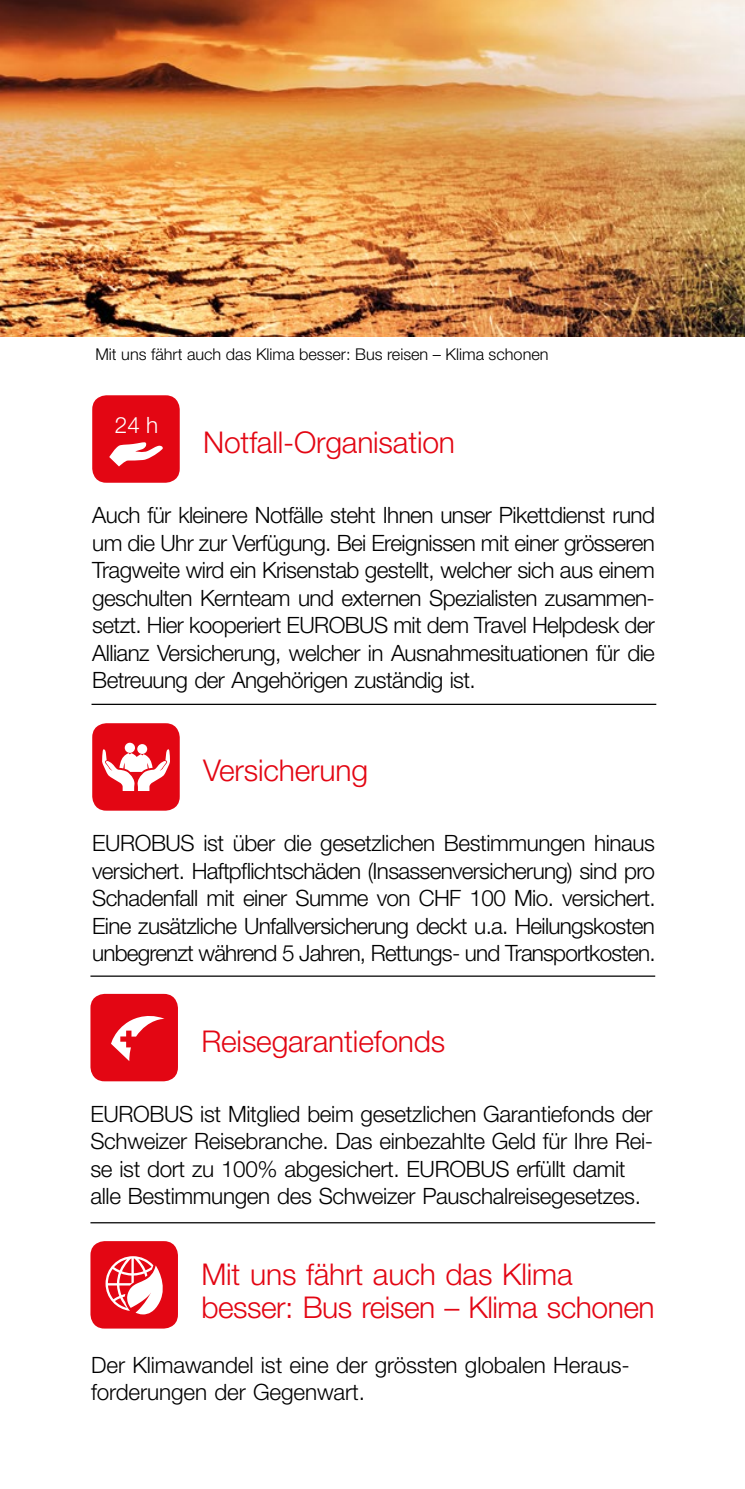
<style>
.page{position:relative;width:745px;height:1489px;background:#fff}
.page>*{position:absolute;margin:0;border:0;box-sizing:border-box;transform-origin:0 0}
.t1{font:300 30px/32.5px "Helvetica Neue LT Std";letter-spacing:-.005em;color:#e30613}
.t2{font:300 22.5px/27.5px "Helvetica Neue LT Std";letter-spacing:-.015em;color:#000}
.t3{font:300 22.5px "Helvetica Neue LT Std";color:#fff}
.t4{font:300 16.25px "Helvetica Neue LT Std";color:#000}
</style>
<div class="page">
<div style="left:132px;top:313px;width:612px;height:29px;background:linear-gradient(to right,#fff,#fff)"></div>
<img style="left:0;top:0;width:744px;height:336px">
<div style="left:90px;top:1240px;width:88px;height:88px;background:#e30613;border-radius:14px"></div>
<svg style="left:105px;top:1256px;width:58px;height:58px"></svg>
<hr style="left:91px;top:703px;width:565px;height:2px;background:#000">
<div style="left:92px;top:723px;width:88px;height:87px;background:#e30613;border-radius:14px"></div>
<div style="left:125px;top:742px;width:10px;height:10px;background:#fff;border-radius:50%"></div>
<div style="left:137px;top:744px;width:10px;height:10px;background:#fff;border-radius:50%"></div>
<svg style="left:102px;top:749px;width:68px;height:42px"></svg>
<div style="left:90px;top:993px;width:88px;height:88px;background:#e30613;border-radius:14px"></div>
<svg style="left:111px;top:1016px;width:53px;height:45px"></svg>
<hr style="left:90px;top:975px;width:564px;height:1px;background:#000">
<div style="left:92px;top:395px;width:88px;height:87px;background:#e30613;border-radius:14px"></div>
<hr style="left:90px;top:1221px;width:564px;height:2px;background:#000">
<svg style="left:109px;top:442px;width:54px;height:24px"></svg>
<p class="t4" style="left:95px;top:344px;width:454px">Mit uns fährt auch das Klima besser: Bus reisen – Klima schonen</p>
<p class="t3" style="left:115px;top:411px;width:45px">24 h</p>
<h1 class="t1" style="left:203px;top:426px;width:253px">Notfall-Organisation</h1>
<p class="t2" style="left:92px;top:501px;width:564px;text-align:justify">Auch für kleinere Notfälle steht Ihnen unser Pikettdienst rund um die Uhr zur Verfügung. Bei Ereignissen mit einer grösseren Tragweite wird ein Krisenstab gestellt, welcher sich aus einem geschulten Kernteam und externen Spezialisten zusammen&shy;setzt. Hier kooperiert EUROBUS mit dem Travel Helpdesk der Allianz Versicherung, welcher in Ausnahmesituationen für die Betreuung der Angehörigen zuständig ist.</p>
<h1 class="t1" style="left:203px;top:753px;width:166px">Versicherung</h1>
<p class="t2" style="left:92px;top:828px;width:564px;text-align:justify">EUROBUS ist über die gesetzlichen Bestimmungen hinaus versichert. Haftpflichtschäden (Insassenversicherung) sind pro Schadenfall mit einer Summe von CHF 100 Mio. versichert.<br>Eine zusätzliche Unfallversicherung deckt u.a. Heilungskosten unbegrenzt während 5 Jahren, Rettungs- und Transportkosten.</p>
<h1 class="t1" style="left:201px;top:1024px;width:245px">Reisegarantiefonds</h1>
<p class="t2" style="left:90px;top:1099px;width:564px">EUROBUS ist Mitglied beim gesetzlichen Garantiefonds der Schweizer Reisebranche. Das einbezahlte Geld für Ihre Rei&shy;se ist dort zu 100% abgesichert. EUROBUS erfüllt damit alle Bestimmungen des Schweizer Pauschalreisegesetzes.</p>
<h1 class="t1" style="left:201px;top:1257px;width:454px">Mit uns fährt auch das Klima besser: Bus reisen – Klima schonen</h1>
<p class="t2" style="left:91px;top:1350px;width:540px">Der Klimawandel ist eine der grössten globalen Heraus&shy;forderungen der Gegenwart.</p>
</div>
